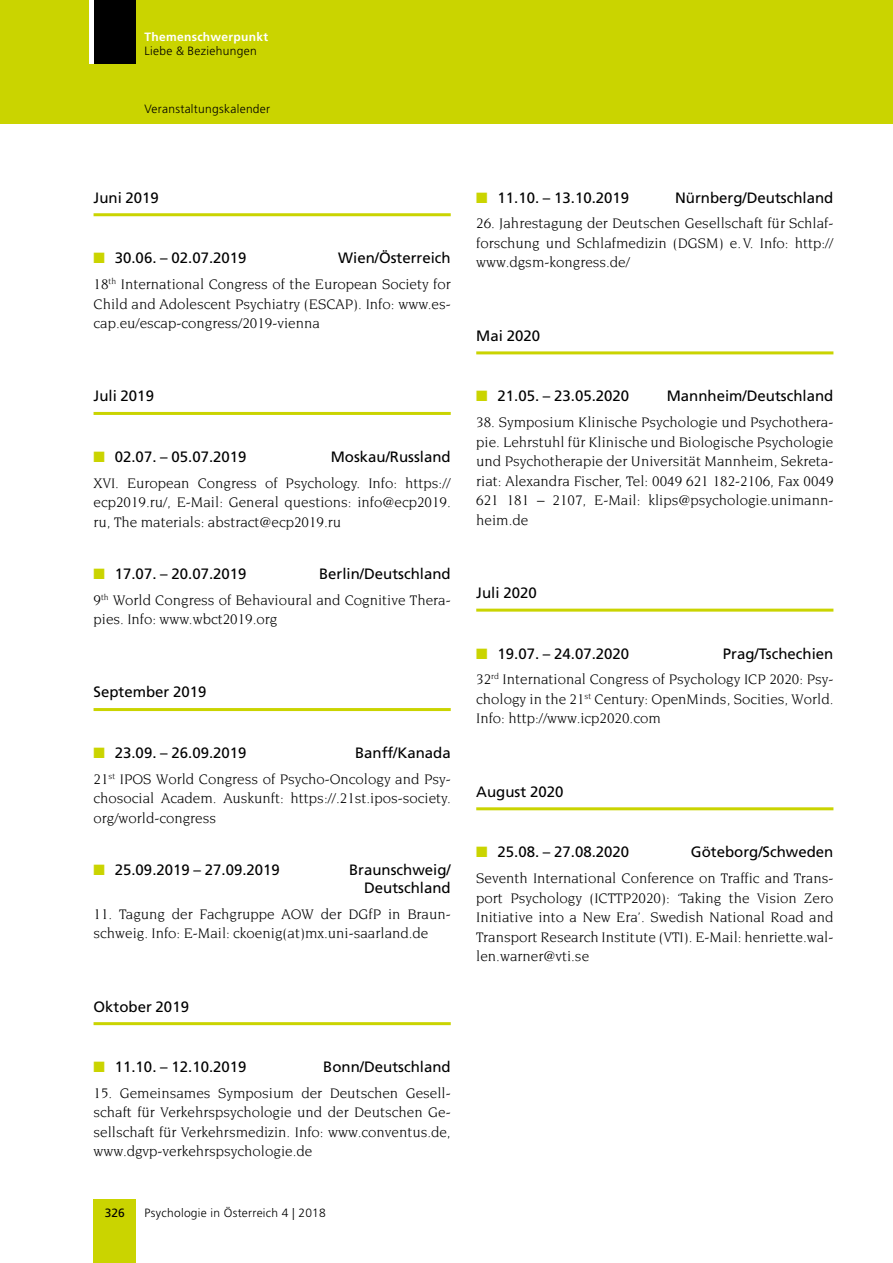
<style>
.page{position:relative;width:893px;height:1263px;background:#fff}
.page>*{position:absolute;margin:0;border:0;box-sizing:border-box;transform-origin:0 0}
.t1{font:15px/19.5px "Novarese";color:#000;text-align:justify}
.t2{font:15px/18px "Frutiger";color:#000;text-align:right}
.t3{font:300 12px "Frutiger";letter-spacing:.025em;color:#000}
.t4{font:700 12px "Frutiger";letter-spacing:.025em;color:#fff}
.t5{font:12px "Frutiger";color:#000}
.s1{color:#cad400}
</style>
<div class="page">
<div style="left:0;top:0;width:893px;height:123px;background:#cad400"></div>
<div style="left:94px;top:1199px;width:42px;height:64px;background:#cad400"></div>
<div style="left:94px;top:0;width:42px;height:64px;background:#000"></div>
<div style="left:89px;top:0;width:5px;height:64px;background:#fff"></div>
<hr style="left:94px;top:213px;width:357px;height:3px;background:#cad400">
<hr style="left:94px;top:412px;width:357px;height:3px;background:#cad400">
<hr style="left:94px;top:708px;width:357px;height:3px;background:#cad400">
<hr style="left:94px;top:1022px;width:357px;height:3px;background:#cad400">
<hr style="left:476px;top:351px;width:357px;height:3px;background:#cad400">
<hr style="left:476px;top:609px;width:357px;height:3px;background:#cad400">
<hr style="left:476px;top:807px;width:357px;height:3px;background:#cad400">
<p class="t4" style="left:145px;top:30px;width:125px">Themenschwerpunkt</p>
<p class="t3" style="left:145px;top:44px;width:114px">Liebe &amp; Beziehungen</p>
<p class="t3" style="left:145px;top:102px;width:127px">Veranstaltungskalender</p>
<p class="t2" style="left:94px;top:188px;width:67px">Juni 2019</p>
<p class="t2" style="left:94px;top:249px;width:155px"><span class="s1">■</span> 30.06. – 02.07.2019</p>
<p class="t2" style="left:338px;top:249px;width:114px">Wien/Österreich</p>
<p class="t1" style="left:94px;top:274px;width:359px">18<sup>th</sup> International Congress of the European Society for Child and Adolescent Psychiatry (ESCAP). Info: www.es&shy;cap.eu/escap-congress/2019-vienna</p>
<p class="t2" style="left:94px;top:387px;width:62px">Juli 2019</p>
<p class="t2" style="left:94px;top:448px;width:155px"><span class="s1">■</span> 02.07. – 05.07.2019</p>
<p class="t2" style="left:331px;top:448px;width:122px">Moskau/Russland</p>
<p class="t1" style="left:94px;top:473px;width:359px">XVI. European Congress of Psychology. Info: https:// ecp2019.ru/, E-Mail: General questions: info@ecp2019. ru, The materials: abstract@ecp2019.ru</p>
<p class="t2" style="left:94px;top:565px;width:155px"><span class="s1">■</span> 17.07. – 20.07.2019</p>
<p class="t2" style="left:319px;top:565px;width:133px">Berlin/Deutschland</p>
<p class="t1" style="left:94px;top:590px;width:359px">9<sup>th</sup> World Congress of Behavioural and Cognitive Thera&shy;pies. Info: www.wbct2019.org</p>
<p class="t2" style="left:94px;top:683px;width:114px">September 2019</p>
<p class="t2" style="left:94px;top:744px;width:155px"><span class="s1">■</span> 23.09. – 26.09.2019</p>
<p class="t2" style="left:355px;top:744px;width:97px">Banff/Kanada</p>
<p class="t1" style="left:94px;top:769px;width:359px">21<sup>st</sup> IPOS World Congress of Psycho-Oncology and Psy&shy;chosocial Academ. Auskunft: https://.21st.ipos-society. org/world-congress</p>
<p class="t2" style="left:94px;top:861px;width:188px"><span class="s1">■</span> 25.09.2019 – 27.09.2019</p>
<p class="t2" style="left:349px;top:861px;width:103px">Braunschweig/<br>Deutschland</p>
<p class="t1" style="left:94px;top:904px;width:359px">11. Tagung der Fachgruppe AOW der DGfP in Braun&shy;schweig. Info: E-Mail: ckoenig(at)mx.uni-saarland.de</p>
<p class="t2" style="left:94px;top:997px;width:97px">Oktober 2019</p>
<p class="t2" style="left:94px;top:1058px;width:155px"><span class="s1">■</span> 11.10. – 12.10.2019</p>
<p class="t2" style="left:323px;top:1058px;width:129px">Bonn/Deutschland</p>
<p class="t1" style="left:94px;top:1083px;width:359px">15. Gemeinsames Symposium der Deutschen Gesell&shy;schaft für Verkehrspsychologie und der Deutschen Ge&shy;sellschaft für Verkehrsmedizin. Info: www.conventus.de, www.dgvp-verkehrspsychologie.de</p>
<p class="t5" style="left:105px;top:1205px;width:22px">326</p>
<p class="t3" style="left:145px;top:1206px;width:183px">Psychologie in Österreich 4 | 2018</p>
<p class="t2" style="left:476px;top:188px;width:155px"><span class="s1">■</span> 11.10. – 13.10.2019</p>
<p class="t2" style="left:675px;top:188px;width:160px">Nürnberg/Deutschland</p>
<p class="t1" style="left:476px;top:214px;width:359px">26. Jahrestagung der Deutschen Gesellschaft für Schlaf&shy;forschung und Schlafmedizin (DGSM) e.V. Info: http:// www.dgsm-kongress.de/</p>
<p class="t2" style="left:476px;top:327px;width:65px">Mai 2020</p>
<p class="t2" style="left:476px;top:387px;width:155px"><span class="s1">■</span> 21.05. – 23.05.2020</p>
<p class="t2" style="left:667px;top:387px;width:168px">Mannheim/Deutschland</p>
<p class="t1" style="left:476px;top:412px;width:359px">38. Symposium Klinische Psychologie und Psychothera&shy;pie. Lehrstuhl für Klinische und Biologische Psychologie und Psychotherapie der Universität Mannheim, Sekreta&shy;riat: Alexandra Fischer, Tel: 0049 621 182-2106, Fax 0049<br>621 181 – 2107, E-Mail: klips@psychologie.unimann&shy;heim.de</p>
<p class="t2" style="left:476px;top:584px;width:62px">Juli 2020</p>
<p class="t2" style="left:476px;top:644px;width:155px"><span class="s1">■</span> 19.07. – 24.07.2020</p>
<p class="t2" style="left:723px;top:644px;width:112px">Prag/Tschechien</p>
<p class="t1" style="left:476px;top:669px;width:359px">32<sup>rd</sup> International Congress of Psychology ICP 2020: Psy&shy;chology in the 21<sup>st</sup> Century: OpenMinds, Socities, World.<br>Info: http://www.icp2020.com</p>
<p class="t2" style="left:476px;top:782px;width:89px">August 2020</p>
<p class="t2" style="left:476px;top:843px;width:155px"><span class="s1">■</span> 25.08. – 27.08.2020</p>
<p class="t2" style="left:691px;top:843px;width:144px">Göteborg/Schweden</p>
<p class="t1" style="left:476px;top:868px;width:359px">Seventh International Conference on Traffic and Trans&shy;port Psychology (ICTTP2020): ‘Taking the Vision Zero Initiative into a New Era’. Swedish National Road and Transport Research Institute (VTI). E-Mail: henriette.wal&shy;len.warner@vti.se</p>
</div>
